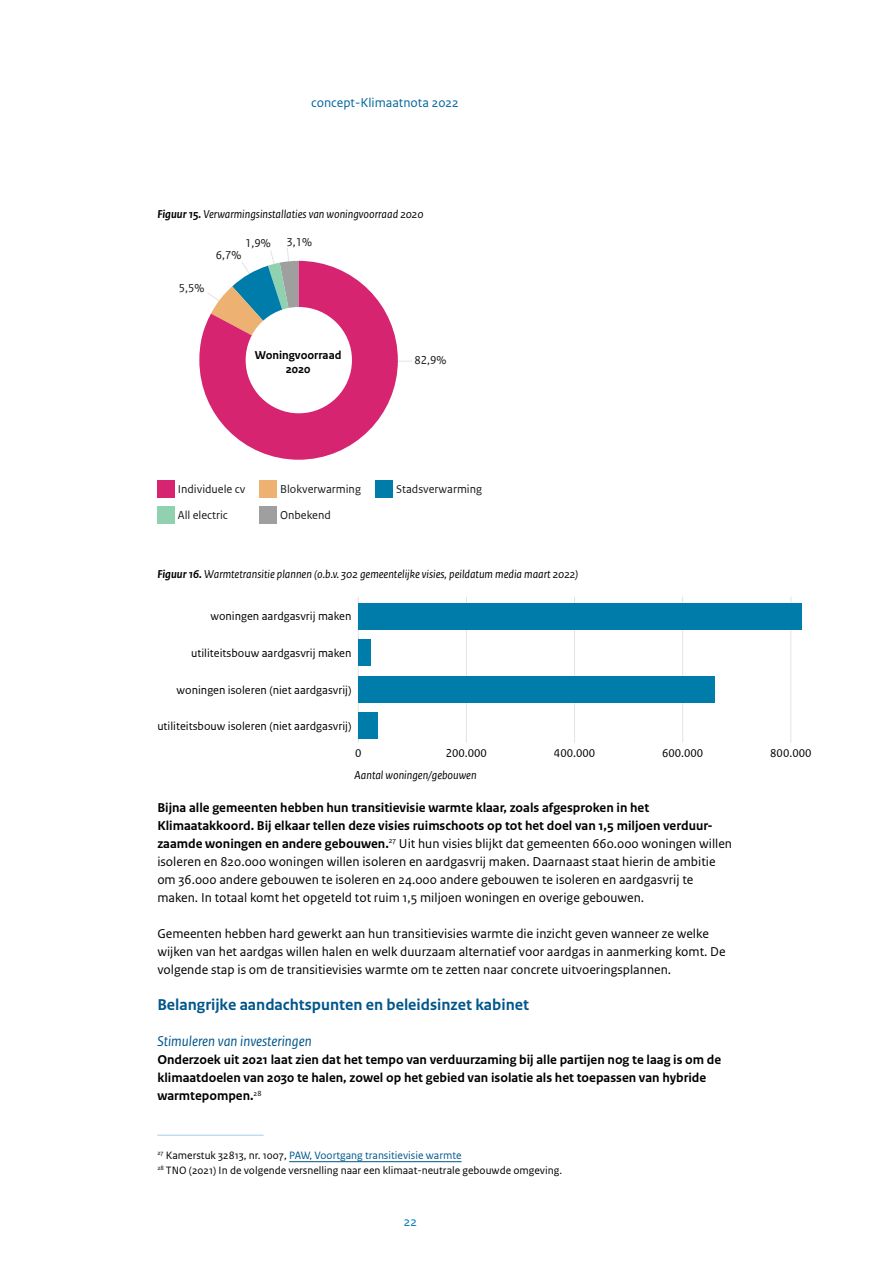
<style>
.page{position:relative;width:893px;height:1263px;background:#fff}
.page>*{position:absolute;margin:0;border:0;box-sizing:border-box;transform-origin:0 0}
.H4_Alineakop{font:700 16.5px "Rijksoverheid Sans Text";color:#00568b}
.Tussenkop_1_-_blauw{font:italic 15px "Rijksoverheid Sans Text";color:#00568b}
.P_Broodtekst_met_wit{font:13.5px/18px "Rijksoverheid Sans Text";color:#000}
.P_Broodtekst_met_wit-2{font:700 13.5px/18px "Rijksoverheid Sans Text";color:#000}
.t1{font:13.5px "Rijksoverheid Sans Text Regular 2";color:#00689e}
.t2{font:13.5px "Rijksoverheid Sans Text";color:#007bc1}
.Figuurtitel{font:italic 12px "Rijksoverheid Sans Text";color:#000}
.t3{font:12px "Rijksoverheid Sans Text TT Regular 2";color:#000}
.t4{font:12px "Rijksoverheid Sans Text TT Regular 2";color:#1a171b}
.t5{font:12px "Rijksoverheid Sans Text TT";color:#000}
.t6{font:italic 12px "Rijksoverheid Sans Text TT";color:#000}
.t7{font:12px "Rijksoverheid Sans Text TT";color:#1a171b}
.t8{font:700 12px/14.4px "Rijksoverheid Sans Text TT";color:#000;text-align:center}
.Voetnoot{font:11.25px "Rijksoverheid Sans Text";color:#000}
.Voetnoot-2{font:11.25px "Rijksoverheid Sans Text";color:#00568b}
.s1{font-weight:700}
.s2{color:#000}
</style>
<div class="page">
<svg style="left:199px;top:248px;width:213px;height:212px"></svg>
<div style="left:246px;top:307px;width:106px;height:106px;background:#fff;border-radius:50%"></div>
<div style="left:260px;top:506px;width:17px;height:17px;background:#9f9f9f"></div>
<div style="left:157px;top:506px;width:17px;height:17px;background:#90d1af"></div>
<div style="left:376px;top:481px;width:17px;height:17px;background:#007cab"></div>
<div style="left:260px;top:481px;width:17px;height:17px;background:#edb272"></div>
<div style="left:157px;top:481px;width:17px;height:17px;background:#d62470"></div>
<hr style="left:358px;top:597px;width:1px;height:146px;background:#e3e3e3">
<hr style="left:466px;top:597px;width:1px;height:146px;background:#e3e3e3">
<hr style="left:574px;top:597px;width:1px;height:146px;background:#e3e3e3">
<hr style="left:682px;top:597px;width:1px;height:146px;background:#e3e3e3">
<hr style="left:790px;top:597px;width:1px;height:146px;background:#e3e3e3">
<div style="left:358px;top:713px;width:20px;height:26px;background:#007cab"></div>
<div style="left:358px;top:676px;width:357px;height:26px;background:#007cab"></div>
<div style="left:358px;top:639px;width:13px;height:27px;background:#007cab"></div>
<div style="left:358px;top:603px;width:444px;height:26px;background:#007cab"></div>
<hr style="left:157px;top:1135px;width:107px;height:1px;background:#a1ceeb">
<hr style="left:289px;top:1161px;width:173px;height:1px;background:#00568b">
<p class="t1" style="left:311px;top:95px;width:149px">concept-Klimaatnota 2022</p>
<p class="Figuurtitel" style="left:157px;top:207px;width:268px"><span class="s1">Figuur 15.</span> Verwarmingsinstallaties van woningvoorraad 2020</p>
<p class="t7" style="left:245px;top:236px;width:27px">1,9%</p>
<p class="t7" style="left:286px;top:235px;width:27px">3,1%</p>
<p class="t7" style="left:179px;top:281px;width:27px">5,5%</p>
<p class="t7" style="left:216px;top:248px;width:27px">6,7%</p>
<p class="t8" style="left:255px;top:348px;width:88px">Woningvoorraad<br>2020</p>
<p class="t7" style="left:415px;top:354px;width:34px">82,9%</p>
<p class="t4" style="left:178px;top:482px;width:69px">Individuele cv</p>
<p class="t4" style="left:280px;top:482px;width:82px">Blokverwarming</p>
<p class="t4" style="left:396px;top:482px;width:87px">Stadsverwarming</p>
<p class="t4" style="left:178px;top:508px;width:51px">All electric</p>
<p class="t4" style="left:280px;top:508px;width:52px">Onbekend</p>
<p class="Figuurtitel" style="left:157px;top:567px;width:422px"><span class="s1">Figuur 16.</span> Warmtetransitie plannen (o.b.v. 302 gemeentelijke visies, peildatum media maart 2022)</p>
<p class="t3" style="left:210px;top:610px;width:143px">woningen aardgasvrij maken</p>
<p class="t3" style="left:191px;top:646px;width:162px">utiliteitsbouw aardgasvrij maken</p>
<p class="t3" style="left:177px;top:683px;width:176px">woningen isoleren (niet aardgasvrij)</p>
<p class="t3" style="left:157px;top:719px;width:196px">utiliteitsbouw isoleren (niet aardgasvrij)</p>
<p class="t5" style="left:355px;top:746px;width:8px">0</p>
<p class="t5" style="left:446px;top:746px;width:43px">200.000</p>
<p class="t5" style="left:554px;top:746px;width:43px">400.000</p>
<p class="t5" style="left:662px;top:746px;width:43px">600.000</p>
<p class="t5" style="left:770px;top:746px;width:43px">800.000</p>
<p class="t6" style="left:355px;top:769px;width:124px">Aantal woningen/gebouwen</p>
<p class="P_Broodtekst_met_wit" style="left:157px;top:799px;width:576px"><span class="s1">Bijna alle gemeenten hebben hun transitievisie warmte klaar, zoals afgesproken in het Klimaatakkoord. Bij elkaar tellen deze visies ruimschoots op tot het doel van 1,5 miljoen verduur&shy;zaamde woningen en andere gebouwen.</span><sup>27</sup> Uit hun visies blijkt dat gemeenten 660.000 woningen willen isoleren en 820.000 woningen willen isoleren en aardgasvrij maken. Daarnaast staat hierin de ambitie om 36.000 andere gebouwen te isoleren en 24.000 andere gebouwen te isoleren en aardgasvrij te maken. In totaal komt het opgeteld tot ruim 1,5 miljoen woningen en overige gebouwen.</p>
<p class="P_Broodtekst_met_wit" style="left:157px;top:925px;width:570px">Gemeenten hebben hard gewerkt aan hun transitievisies warmte die inzicht geven wanneer ze welke wijken van het aardgas willen halen en welk duurzaam alternatief voor aardgas in aanmerking komt. De volgende stap is om de transitievisies warmte om te zeten naar concrete uitvoeringsplannen.</p>
<h4 class="H4_Alineakop" style="left:157px;top:995px;width:373px">Belangrijke aandachtspunten en beleidsinzet kabinet</h4>
<p class="Tussenkop_1_-_blauw" style="left:157px;top:1033px;width:156px">Stimuleren van investeringen</p>
<p class="P_Broodtekst_met_wit-2" style="left:157px;top:1051px;width:565px">Onderzoek uit 2021 laat zien dat het tempo van verduurzaming bij alle partijen nog te laag is om de klimaatdoelen van 2030 te halen, zowel op het gebied van isolatie als het toepassen van hybride warmtepompen.<sup>28</sup></p>
<p class="Voetnoot-2" style="left:157px;top:1148px;width:306px"><sup>27</sup> <span class="s2">Kamerstuk 32813, nr. 1007,</span> PAW, Voortgang transitievisie warmte</p>
<p class="Voetnoot" style="left:157px;top:1163px;width:406px"><sup>28</sup> TNO (2021) In de volgende versnelling naar een klimaat-neutrale gebouwde omgeving.</p>
<p class="t2" style="left:404px;top:1214px;width:15px">22</p>
</div>
